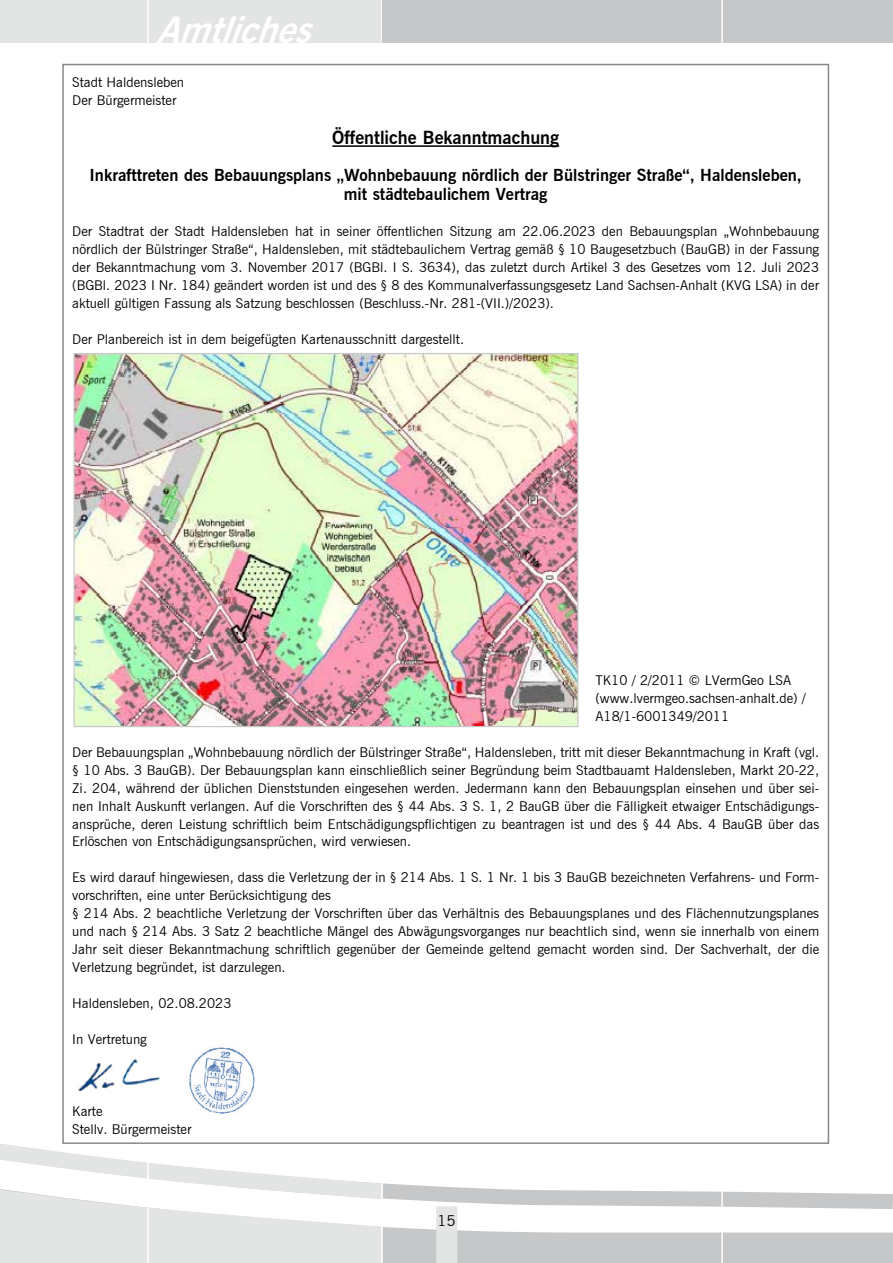
<style>
.page{position:relative;width:893px;height:1263px;background:#fff}
.page>*{position:absolute;margin:0;border:0;box-sizing:border-box;transform-origin:0 0}
.t1{font:italic 700 36px "News Gothic BT";color:#fff}
.t2{font:700 18px "News Gothic BT";color:#000}
.t3{font:700 16.5px/18.8px "News Gothic BT";color:#000;text-align:center}
.t4{font:15px "News Gothic BT";color:#000}
.t5{font:13.5px/18px "News Gothic BT";color:#000}
</style>
<div class="page">
<div style="left:0;top:0;width:383px;height:43px;background:#e3e4e4"></div>
<svg style="left:398px;top:1187px;width:495px;height:76px"></svg>
<div style="left:436px;top:1206px;width:21px;height:57px;background:#e3e4e4"></div>
<svg style="left:0;top:1144px;width:398px;height:119px"></svg>
<hr style="left:381px;top:0;width:2px;height:1263px;background:#fff">
<hr style="left:147px;top:0;width:2px;height:1263px;background:#fff">
<div style="left:383px;top:0;width:510px;height:43px;background:#c6c7c8"></div>
<hr style="left:721px;top:0;width:2px;height:1263px;background:#fff">
<hr style="left:332px;top:145px;width:227px;height:2px;background:#000">
<img style="left:76px;top:355px;width:500px;height:370px">
<img style="left:77px;top:1058px;width:83px;height:34px">
<img style="left:189px;top:1047px;width:66px;height:67px">
<h1 class="t1" style="left:156px;top:8px;width:170px">Amtliches</h1>
<p class="t5" style="left:72px;top:73px;width:113px">Stadt Haldensleben<br>Der Bürgermeister</p>
<h2 class="t2" style="left:332px;top:127px;width:228px">Öffentliche Bekanntmachung</h2>
<p class="t3" style="left:90px;top:166px;width:714px">Inkrafttreten des Bebauungsplans „Wohnbebauung nördlich der Bülstringer Straße“, Haldensleben, mit städtebaulichem Vertrag</p>
<p class="t5" style="left:72px;top:222px;width:748px;text-align:justify">Der Stadtrat der Stadt Haldensleben hat in seiner öffentlichen Sitzung am 22.06.2023 den Bebauungsplan „Wohnbebauung nördlich der Bülstringer Straße“, Haldensleben, mit städtebaulichem Vertrag gemäß § 10 Baugesetzbuch (BauGB) in der Fassung der Bekanntmachung vom 3. November 2017 (BGBl. I S. 3634), das zuletzt durch Artikel 3 des Gesetzes vom 12. Juli 2023 (BGBl. 2023 I Nr. 184) geändert worden ist und des § 8 des Kommunalverfassungsgesetz Land Sachsen-Anhalt (KVG LSA) in der aktuell gültigen Fassung als Satzung beschlossen (Beschluss.-Nr. 281-(VII.)/2023).</p>
<p class="t5" style="left:72px;top:330px;width:393px">Der Planbereich ist in dem beigefügten Kartenausschnitt dargestellt.</p>
<p class="t5" style="left:595px;top:671px;width:212px">TK10 / 2/2011 © LVermGeo LSA (www.lvermgeo.sachsen-anhalt.de) /<br>A18/1-6001349/2011</p>
<p class="t5" style="left:72px;top:743px;width:748px;text-align:justify">Der Bebauungsplan „Wohnbebauung nördlich der Bülstringer Straße“, Haldensleben, tritt mit dieser Bekanntmachung in Kraft (vgl. § 10 Abs. 3 BauGB). Der Bebauungsplan kann einschließlich seiner Begründung beim Stadtbauamt Haldensleben, Markt 20-22, Zi. 204, während der üblichen Dienststunden eingesehen werden. Jedermann kann den Bebauungsplan einsehen und über sei&shy;nen Inhalt Auskunft verlangen. Auf die Vorschriften des § 44 Abs. 3 S. 1, 2 BauGB über die Fälligkeit etwaiger Entschädigungs&shy;ansprüche, deren Leistung schriftlich beim Entschädigungspflichtigen zu beantragen ist und des § 44 Abs. 4 BauGB über das Erlöschen von Entschädigungsansprüchen, wird verwiesen.</p>
<p class="t5" style="left:72px;top:868px;width:748px">Es wird darauf hingewiesen, dass die Verletzung der in § 214 Abs. 1 S. 1 Nr. 1 bis 3 BauGB bezeichneten Verfahrens- und Form&shy;vorschriften, eine unter Berücksichtigung des<br>§ 214 Abs. 2 beachtliche Verletzung der Vorschriften über das Verhältnis des Bebauungsplanes und des Flächennutzungsplanes und nach § 214 Abs. 3 Satz 2 beachtliche Mängel des Abwägungsvorganges nur beachtlich sind, wenn sie innerhalb von einem Jahr seit dieser Bekanntmachung schriftlich gegenüber der Gemeinde geltend gemacht worden sind. Der Sachverhalt, der die Verletzung begründet, ist darzulegen.</p>
<p class="t5" style="left:72px;top:994px;width:161px">Haldensleben, 02.08.2023</p>
<p class="t5" style="left:72px;top:1030px;width:76px">In Vertretung</p>
<p class="t5" style="left:72px;top:1102px;width:121px">Karte<br>Stellv. Bürgermeister</p>
<p class="t4" style="left:437px;top:1212px;width:20px">15</p>
</div>
